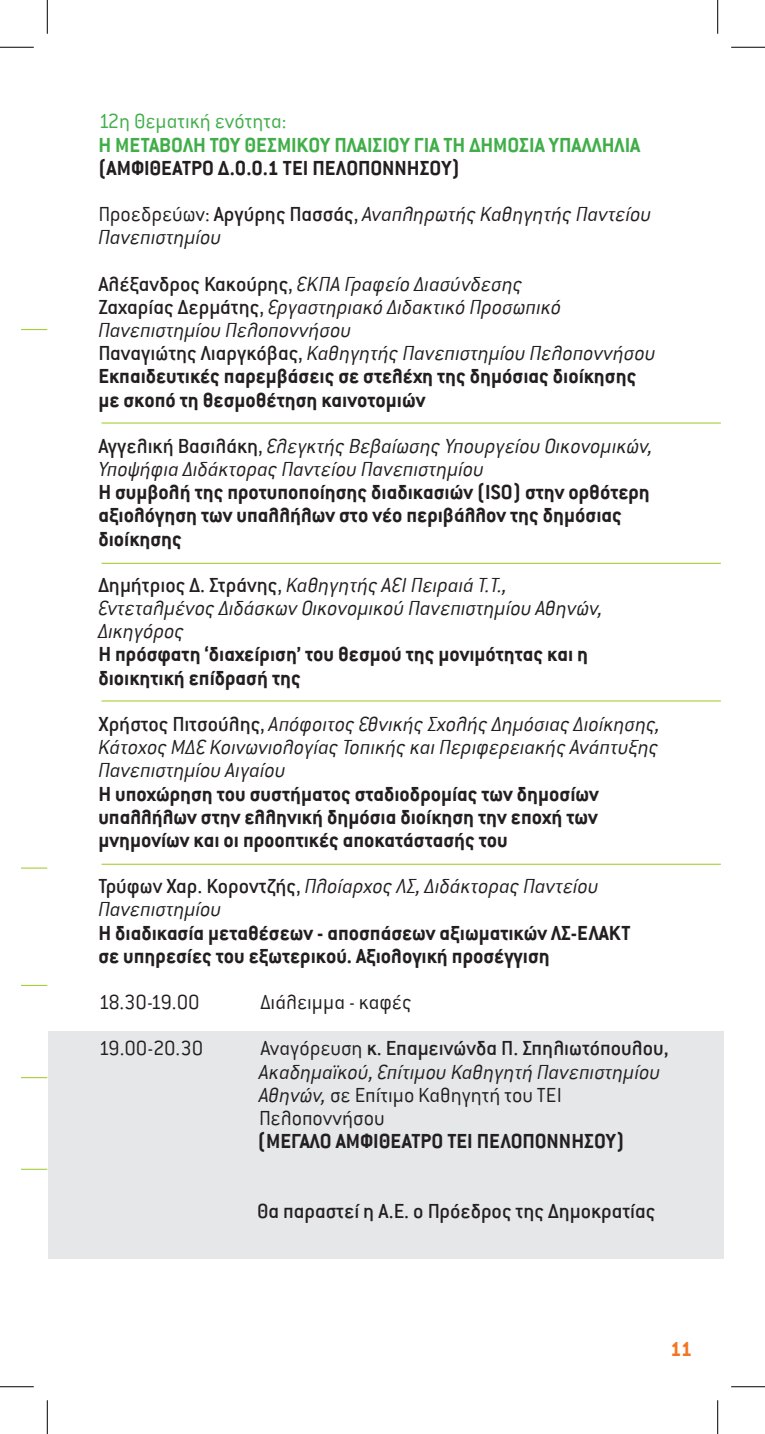
<style>
.page{position:relative;width:765px;height:1434px;background:#fff}
.page>*{position:absolute;margin:0;border:0;box-sizing:border-box;transform-origin:0 0}
.t1{font:italic 300 22.5px/23.2px "Conduit ITC Hel";color:#231f20}
.t2{font:700 22.5px/23.2px "Conduit ITC Hel";color:#231f20}
.t3{font:300 22.5px "Conduit ITC Hel";color:#231f20}
.t4{font:500 22.5px "Conduit ITC Hel";color:#231f20}
.t5{font:700 22.5px "Conduit ITC Hel";color:#40ae49}
.t6{font:300 22.5px "Conduit ITC Hel";color:#40ae49}
.t7{font:700 22.5px "Conduit ITC Hel";color:#f47521}
.s1{font-style:normal}
.s2{font-weight:500;font-style:normal}
.s3{font-weight:300}
.s4{font-style:italic}
</style>
<div class="page">
<div style="left:48px;top:1031px;width:675px;height:227px;background:#e6e7e9"></div>
<svg style="left:22px;top:329px;width:25px;height:1px"></svg>
<hr style="left:22px;top:867px;width:25px;height:2px;background:#a6ce39">
<svg style="left:22px;top:985px;width:25px;height:1px"></svg>
<svg style="left:22px;top:1077px;width:25px;height:1px"></svg>
<svg style="left:22px;top:1169px;width:25px;height:1px"></svg>
<hr style="left:101px;top:422px;width:619px;height:2px;background:#a6ce39">
<hr style="left:101px;top:563px;width:619px;height:1px;background:#a6ce39">
<hr style="left:101px;top:700px;width:619px;height:1px;background:#a6ce39">
<hr style="left:101px;top:864px;width:619px;height:1px;background:#a6ce39">
<hr style="left:0;top:47px;width:34px;height:1px;background:#000">
<hr style="left:730px;top:47px;width:34px;height:1px;background:#000">
<hr style="left:0;top:1386px;width:34px;height:1px;background:#000">
<hr style="left:730px;top:1386px;width:34px;height:1px;background:#000">
<hr style="left:47px;top:0;width:1px;height:34px;background:#000">
<hr style="left:47px;top:1400px;width:1px;height:34px;background:#000">
<hr style="left:717px;top:0;width:1px;height:34px;background:#000">
<hr style="left:717px;top:1400px;width:1px;height:34px;background:#000">
<p class="t6" style="left:98px;top:110px;width:189px">12η Θεματική ενότητα:</p>
<p class="t5" style="left:98px;top:132px;width:543px">Η ΜΕΤΑΒΟΛΗ ΤΟΥ ΘΕΣΜΙΚΟΥ ΠΛΑΙΣΙΟΥ ΓΙΑ ΤΗ ΔΗΜΟΣΙΑ ΥΠΑΛΛΗΛΙΑ</p>
<p class="t2" style="left:98px;top:156px;width:363px">(ΑΜΦΙΘΕΑΤΡΟ Δ.0.0.1 ΤΕΙ ΠΕΛΟΠΟΝΝΗΣΟΥ)</p>
<p class="t1" style="left:98px;top:203px;width:554px"><span class="s1">Προεδρεύων:</span> <span class="s2">Αργύρης Πασσάς</span><span class="s1">,</span> Αναπληρωτής Καθηγητής Παντείου<br>Πανεπιστημίου</p>
<p class="t1" style="left:98px;top:273px;width:425px"><span class="s2">Αλέξανδρος Κακούρης</span><span class="s1">,</span> ΕΚΠΑ Γραφείο Διασύνδεσης</p>
<p class="t1" style="left:98px;top:296px;width:464px"><span class="s2">Ζαχαρίας Δερμάτης</span><span class="s1">,</span> Εργαστηριακό Διδακτικό Προσωπικό<br>Πανεπιστημίου Πελοποννήσου</p>
<p class="t1" style="left:98px;top:342px;width:558px"><span class="s2">Παναγιώτης Λιαργκόβας</span><span class="s1">,</span> Καθηγητής Πανεπιστημίου Πελοποννήσου</p>
<p class="t2" style="left:98px;top:365px;width:539px">Εκπαιδευτικές παρεμβάσεις σε στελέχη της δημόσιας διοίκησης</p>
<p class="t2" style="left:98px;top:388px;width:328px">με σκοπό τη θεσμοθέτηση καινοτομιών</p>
<p class="t1" style="left:98px;top:435px;width:555px"><span class="s2">Αγγελική Βασιλάκη</span><span class="s1">,</span> Ελεγκτής Βεβαίωσης Υπουργείου Οικονομικών,</p>
<p class="t1" style="left:98px;top:458px;width:387px">Υποψήφια Διδάκτορας Παντείου Πανεπιστημίου</p>
<p class="t2" style="left:98px;top:481px;width:553px">Η συμβολή της προτυποποίησης διαδικασιών (ISO) στην ορθότερη αξιολόγηση των υπαλλήλων στο νέο περιβάλλον της δημόσιας διοίκησης</p>
<p class="t1" style="left:98px;top:574px;width:410px"><span class="s2">Δημήτριος Δ. Στράνης</span><span class="s1">,</span> Καθηγητής ΑEI Πειραιά T.T.,</p>
<p class="t1" style="left:98px;top:597px;width:505px">Εντεταλμένος Διδάσκων Οικονομικού Πανεπιστημίου Αθηνών,<br>Δικηγόρος</p>
<p class="t2" style="left:98px;top:643px;width:491px">Η πρόσφατη ÔδιαχείρισηÕ του θεσμού της μονιμότητας και η διοικητική επίδρασή της</p>
<p class="t1" style="left:98px;top:713px;width:563px"><span class="s2">Χρήστος Πιτσούλης</span><span class="s1">,</span> Απόφοιτος Εθνικής Σχολής Δημόσιας Διοίκησης,</p>
<p class="t1" style="left:98px;top:736px;width:561px">Κάτοχος ΜΔΕ Κοινωνιολογίας Τοπικής και Περιφερειακής Ανάπτυξης<br>Πανεπιστημίου Αιγαίου</p>
<p class="t2" style="left:98px;top:782px;width:502px;text-align:justify">H υποχώρηση του συστήματος σταδιοδρομίας των δημοσίων υπαλλήλων στην ελληνική δημόσια διοίκηση την εποχή των μνημονίων και οι προοπτικές αποκατάστασής του</p>
<p class="t1" style="left:98px;top:875px;width:502px"><span class="s2">Τρύφων Χαρ. Κοροντζής</span><span class="s1">,</span> Πλοίαρχος ΛΣ, Διδάκτορας Παντείου<br>Πανεπιστημίου</p>
<p class="t2" style="left:98px;top:921px;width:533px">Η διαδικασία μεταθέσεων - αποσπάσεων αξιωματικών ΛΣ-ΕΛΑΚΤ</p>
<p class="t2" style="left:98px;top:944px;width:452px">σε υπηρεσίες του εξωτερικού. Αξιολογική προσέγγιση</p>
<p class="t3" style="left:98px;top:991px;width:103px">18.30-19.00</p>
<p class="t3" style="left:260px;top:991px;width:152px">Διάλειμμα - καφές</p>
<p class="t3" style="left:98px;top:1037px;width:106px">19.00-20.30</p>
<p class="t4" style="left:260px;top:1037px;width:409px"><span class="s3">Αναγόρευση</span> κ. Επαμεινώνδα Π. Σπηλιωτόπουλου,</p>
<p class="t1" style="left:259px;top:1061px;width:402px">Ακαδημαϊκού, Επίτιμου Καθηγητή Πανεπιστημίου</p>
<p class="t3" style="left:259px;top:1083px;width:304px"><span class="s4">Αθηνών,</span> σε Επίτιμο Καθηγητή του ΤΕΙ</p>
<p class="t3" style="left:259px;top:1107px;width:127px">Πελοποννήσου</p>
<p class="t2" style="left:258px;top:1130px;width:368px">(ΜΕΓΑΛΟ ΑΜΦΙΘΕΑΤΡΟ ΤΕΙ ΠΕΛΟΠΟΝΝΗΣΟΥ)</p>
<p class="t4" style="left:257px;top:1199px;width:399px">Θα παραστεί η Α.Ε. ο Πρόεδρος της Δημοκρατίας</p>
<p class="t7" style="left:670px;top:1337px;width:23px">11</p>
</div>
